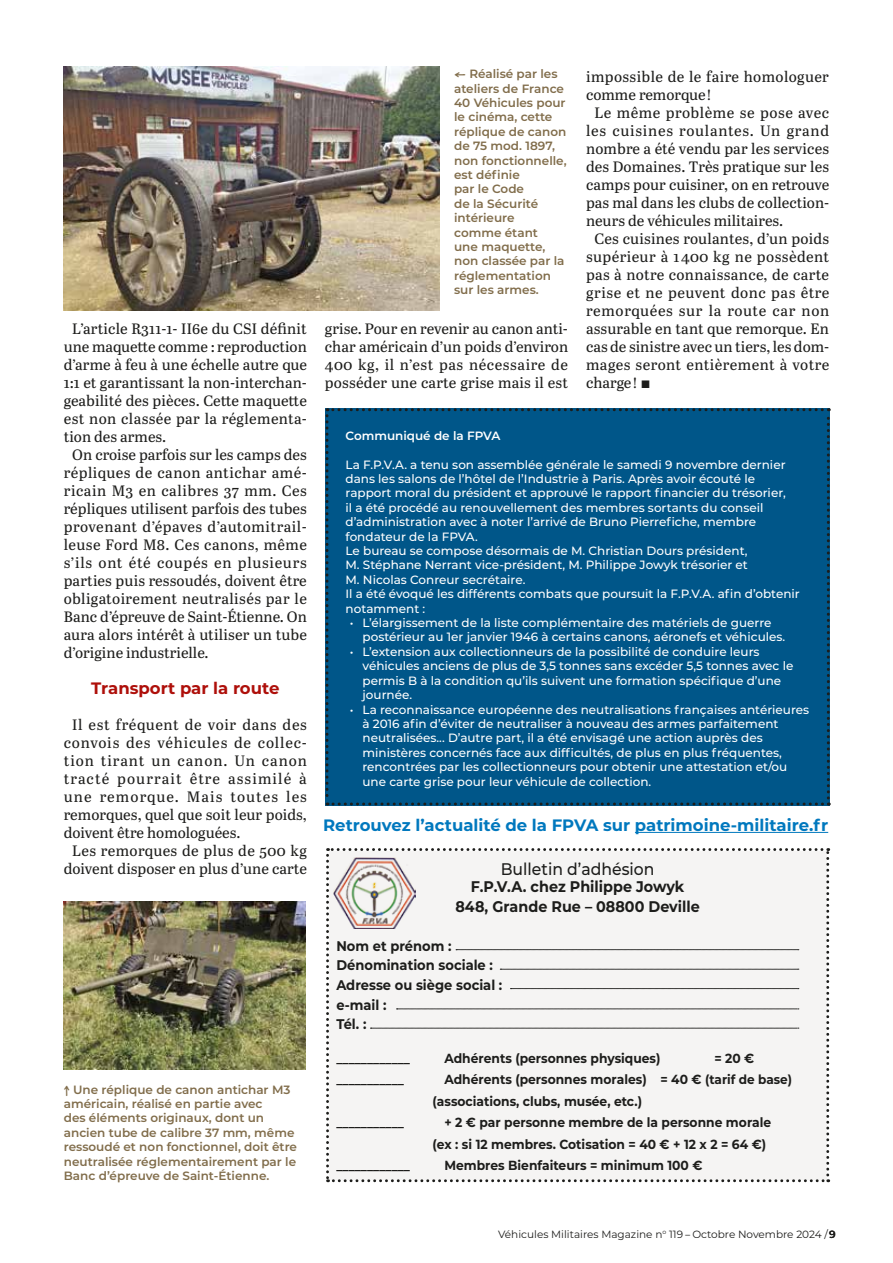
<style>
.page{position:relative;width:893px;height:1263px;background:#fff}
.page>*{position:absolute;margin:0;border:0;box-sizing:border-box;transform-origin:0 0}
.t1{font:500 16.8px "Montserrat";color:#1d1d1b;scale:.93 1}
.t2{font:700 16.5px "Montserrat";color:#0078be}
.t3{font:700 16.5px "Montserrat";color:#ae0f0a}
.t4{font:700 15.45px/19.6px "Montserrat";color:#1d1d1b;text-align:center;scale:.93 1}
.t5{font:15px/18px "Abril Text";letter-spacing:.01em;color:#1d1d1b;text-align:justify}
.t6{font:15px "Abril Text";letter-spacing:.03em;color:#1d1d1b}
.t7{font:15px "Abril Text";letter-spacing:.035em;color:#1d1d1b}
.t8{font:15px "Abril Text";letter-spacing:.05em;color:#1d1d1b}
.t9{font:15px "Abril Text";letter-spacing:.045em;color:#1d1d1b}
.t10{font:15px "Abril Text";letter-spacing:.075em;color:#1d1d1b}
.t11{font:15px "Abril Text";letter-spacing:.055em;color:#1d1d1b}
.t12{font:15px "Abril Text";letter-spacing:.06em;color:#1d1d1b}
.t13{font:700 13.95px/19.6px "Montserrat";color:#1d1d1b;scale:.93 1}
.t14{font:700 13.2px/21.5px "Montserrat";color:#1d1d1b;scale:.93 1}
.t15{font:500 12px/14.4px "Montserrat";color:#fff}
.t16{font:600 12px/14.4px "Montserrat";color:#816d4b}
.t17{font:600 12px "Montserrat";color:#fff}
.t18{font:10.5px "Montserrat";color:#1d1d1b}
.s1{font-family:"Segoe Script";font-weight:700}
.s2{font-size:12.9px}
.s3{font-family:"Abril Text"}
.s4{font-weight:600}
</style>
<div class="page">
<div style="left:326px;top:848px;width:503px;height:334px;background:#f5f4f3"></div>
<hr style="left:635px;top:832px;width:193px;height:1px;background:#0078be">
<div style="left:325px;top:408px;width:505px;height:397px;background:#005689"></div>
<img style="left:63px;top:67px;width:376px;height:243px">
<img style="left:64px;top:901px;width:242px;height:168px">
<p class="t5" style="left:72px;top:319px;width:236px">L’article R311-1- II6e du CSI définit</p>
<p class="t5" style="left:64px;top:337px;width:245px">une maquette comme : reproduction</p>
<p class="t5" style="left:64px;top:355px;width:245px">d’arme à feu à une échelle autre que</p>
<p class="t5" style="left:64px;top:373px;width:245px">1:1 et garantissant la non-interchan-</p>
<p class="t5" style="left:64px;top:391px;width:245px">geabilité des pièces. Cette maquette</p>
<p class="t5" style="left:64px;top:409px;width:245px">est non classée par la réglementa-</p>
<p class="t5" style="left:64px;top:427px;width:104px">tion des armes.</p>
<p class="t5" style="left:72px;top:445px;width:236px">On croise parfois sur les camps des</p>
<p class="t6" style="left:64px;top:462px;width:245px">répliques de canon antichar amé-</p>
<p class="t7" style="left:64px;top:480px;width:245px">ricain M3 en calibres 37 mm. Ces</p>
<p class="t5" style="left:64px;top:499px;width:245px">répliques utilisent parfois des tubes</p>
<p class="t5" style="left:64px;top:517px;width:245px">provenant d’épaves d’automitrail-</p>
<p class="t6" style="left:64px;top:534px;width:245px">leuse Ford M8. Ces canons, même</p>
<p class="t8" style="left:64px;top:552px;width:245px">s’ils ont été coupés en plusieurs</p>
<p class="t5" style="left:64px;top:571px;width:245px">parties puis ressoudés, doivent être</p>
<p class="t5" style="left:64px;top:589px;width:245px">obligatoirement neutralisés par le</p>
<p class="t5" style="left:64px;top:607px;width:245px">Banc d’épreuve de Saint-Étienne. On</p>
<p class="t5" style="left:64px;top:625px;width:245px">aura alors intérêt à utiliser un tube</p>
<p class="t5" style="left:64px;top:643px;width:146px">d’origine industrielle.</p>
<h2 class="t3" style="left:91px;top:676px;width:190px">Transport par la route</h2>
<p class="t9" style="left:72px;top:714px;width:236px">Il est fréquent de voir dans des</p>
<p class="t11" style="left:64px;top:732px;width:245px">convois des véhicules de collec-</p>
<p class="t12" style="left:64px;top:750px;width:245px">tion tirant un canon. Un canon</p>
<p class="t10" style="left:64px;top:768px;width:245px">tracté pourrait être assimilé à</p>
<p class="t10" style="left:64px;top:786px;width:245px">une remorque. Mais toutes les</p>
<p class="t5" style="left:64px;top:805px;width:245px">remorques, quel que soit leur poids,</p>
<p class="t5" style="left:64px;top:823px;width:178px">doivent être homologuées.</p>
<p class="t5" style="left:72px;top:841px;width:236px">Les remorques de plus de 500 kg</p>
<p class="t5" style="left:64px;top:859px;width:245px">doivent disposer en plus d’une carte</p>
<p class="t16" style="left:64px;top:1082px;width:235px"><span class="s1">↑</span> Une réplique de canon antichar M3 américain, réalisé en partie avec<br>des éléments originaux, dont un ancien tube de calibre 37 mm, même ressoudé et non fonctionnel, doit être neutralisée réglementairement par le Banc d’épreuve de Saint-Étienne.</p>
<p class="t16" style="left:454px;top:66px;width:114px"><span class="s1">←</span> Réalisé par les ateliers de France<br>40 Véhicules pour le cinéma, cette réplique de canon de 75 mod. 1897, non fonctionnelle, est définie<br>par le Code<br>de la Sécurité intérieure<br>comme étant<br>une maquette, non classée par la réglementation sur les armes.</p>
<p class="t5" style="left:325px;top:319px;width:245px">grise. Pour en revenir au canon anti&shy;char américain d’un poids d’environ 400 kg, il n’est pas nécessaire de posséder une carte grise mais il est</p>
<p class="t5" style="left:586px;top:67px;width:244px">impossible de le faire homologuer</p>
<p class="t5" style="left:586px;top:85px;width:127px">comme remorque !</p>
<p class="t7" style="left:595px;top:102px;width:236px">Le même problème se pose avec</p>
<p class="t8" style="left:586px;top:120px;width:245px">les cuisines roulantes. Un grand</p>
<p class="t5" style="left:586px;top:139px;width:244px">nombre a été vendu par les services</p>
<p class="t5" style="left:586px;top:157px;width:244px">des Domaines. Très pratique sur les</p>
<p class="t5" style="left:586px;top:175px;width:245px">camps pour cuisiner, on en retrouve</p>
<p class="t5" style="left:586px;top:193px;width:245px">pas mal dans les clubs de collection-</p>
<p class="t5" style="left:586px;top:211px;width:199px">neurs de véhicules militaires.</p>
<p class="t5" style="left:595px;top:229px;width:236px">Ces cuisines roulantes, d’un poids</p>
<p class="t6" style="left:586px;top:246px;width:245px">supérieur à 1 400 kg ne possèdent</p>
<p class="t5" style="left:586px;top:265px;width:245px">pas à notre connaissance, de carte</p>
<p class="t7" style="left:586px;top:282px;width:245px">grise et ne peuvent donc pas être</p>
<p class="t9" style="left:586px;top:300px;width:245px">remorquées sur la route car non</p>
<p class="t5" style="left:586px;top:319px;width:245px">assurable en tant que remorque. En</p>
<p class="t5" style="left:586px;top:337px;width:245px">cas de sinistre avec un tiers, les dom-</p>
<p class="t6" style="left:586px;top:354px;width:245px">mages seront entièrement à votre</p>
<p class="t5" style="left:586px;top:373px;width:65px">charge ! 1</p>
<p class="t17" style="left:346px;top:427px;width:157px">Communiqué de la FPVA</p>
<p class="t15" style="left:346px;top:457px;width:456px">La F.P.V.A. a tenu son assemblée générale le samedi 9 novembre dernier dans les salons de l’hôtel de l’Industrie à Paris. Après avoir écouté le rapport moral du président et approuvé le rapport financier du trésorier,<br>il a été procédé au renouvellement des membres sortants du conseil d’administration avec à noter l’arrivé de Bruno Pierrefiche, membre fondateur de la FPVA.<br>Le bureau se compose désormais de M. Christian Dours président,<br>M. Stéphane Nerrant vice-président, M. Philippe Jowyk trésorier et<br>M. Nicolas Conreur secrétaire.<br>Il a été évoqué les différents combats que poursuit la F.P.V.A. afin d’obtenir notamment :</p>
<p class="t15" style="left:363px;top:615px;width:424px;text-indent:-13px">• L’élargissement de la liste complémentaire des matériels de guerre postérieur au 1er janvier 1946 à certains canons, aéronefs et véhicules.</p>
<p class="t15" style="left:363px;top:644px;width:432px;text-indent:-13px">• L’extension aux collectionneurs de la possibilité de conduire leurs véhicules anciens de plus de 3,5 tonnes sans excéder 5,5 tonnes avec le permis B à la condition qu’ils suivent une formation spécifique d’une journée.</p>
<p class="t15" style="left:363px;top:701px;width:448px;text-indent:-13px">• La reconnaissance européenne des neutralisations françaises antérieures à 2016 afin d’éviter de neutraliser à nouveau des armes parfaitement neutralisées... D’autre part, il a été envisagé une action auprès des ministères concernés face aux difficultés, de plus en plus fréquentes, rencontrées par les collectionneurs pour obtenir une attestation et/ou une carte grise pour leur véhicule de collection.</p>
<h2 class="t2" style="left:323px;top:813px;width:507px">Retrouvez l’actualité de la FPVA sur patrimoine-militaire.fr</h2>
<h1 class="t1" style="left:501px;top:857px;width:167px">Bulletin d’adhésion</h1>
<p class="t4" style="left:455px;top:876px;width:264px">F.P.V.A. chez Philippe Jowyk<br>848, Grande Rue – 08800 Deville</p>
<p class="t13" style="left:336px;top:935px;width:180px">Nom et prénom :<br>Dénomination sociale :<br>Adresse ou siège social : e-mail :<br>Tél. :</p>
<p class="t14" style="left:336px;top:1047px;width:105px">____________ A</p>
<p class="t14" style="left:454px;top:1047px;width:224px">dhérents (personnes physiques)</p>
<p class="t14" style="left:714px;top:1047px;width:44px">= 20 €</p>
<p class="t14" style="left:336px;top:1068px;width:104px">___________ A</p>
<p class="t14" style="left:432px;top:1068px;width:388px;text-indent:21px">dhérents (personnes morales) = 40 € <span class="s2">(tarif de base) </span>(associations, clubs, musée, etc.)</p>
<p class="t14" style="left:336px;top:1111px;width:74px">___________</p>
<p class="t14" style="left:444px;top:1111px;width:353px">+ 2 € par personne membre de la personne morale</p>
<p class="t14" style="left:432px;top:1133px;width:360px">(ex : si 12 membres. Cotisation = 40 € + 12 x 2 = 64 €)</p>
<p class="t14" style="left:336px;top:1154px;width:105px">____________ M</p>
<p class="t14" style="left:456px;top:1154px;width:266px">embres Bienfaiteurs = minimum 100 €</p>
<p class="t18" style="left:498px;top:1226px;width:339px">Véhicules Militaires Magazine n<sup>o</sup> 119 <span class="s3">–</span> Octobre Novembre 2024 /<span class="s4">9</span></p>
</div>
